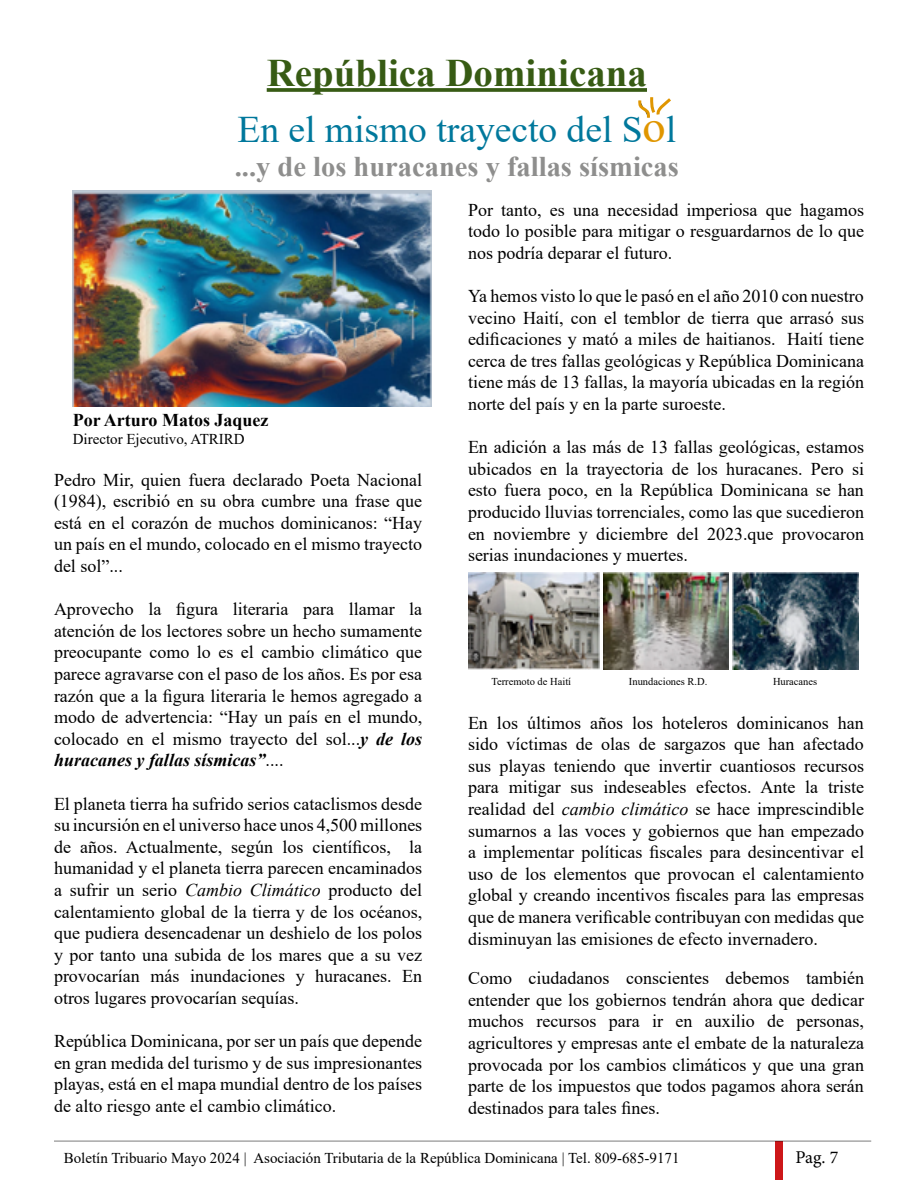
<style>
.page{position:relative;width:918px;height:1188px;background:#fff}
.page>*{position:absolute;margin:0;border:0;box-sizing:border-box;transform-origin:0 0}
.t1{font:700 39px "Times New Roman";color:#375b14}
.t2{font:37.5px "Times New Roman";color:#00789c}
.t3{font:700 28.5px "Times New Roman";color:#8e8e8d}
.t4{font:18px/21.6px "Times New Roman";color:#000;text-align:justify}
.t5{font:700 18px "Times New Roman";color:#000}
.t6{font:18px "Minion Pro";color:#000}
.t7{font:15px "Times New Roman";color:#000}
.t8{font:10.5px "Times New Roman";color:#000}
.s1{font-size:46.5px;color:#e09600}
.s2{font-weight:700;font-style:italic}
.s3{font-style:italic}
</style>
<div class="page">
<div style="left:775px;top:1141px;width:7px;height:39px;background:#cd1719"></div>
<hr style="left:54px;top:1140px;width:817px;height:2px;background:#000">
<svg style="left:267px;top:88px;width:380px;height:4px;background:#446624"></svg>
<svg style="left:638px;top:97px;width:33px;height:21px"></svg>
<img style="left:73px;top:190px;width:358px;height:217px">
<img style="left:468px;top:572px;width:131px;height:98px">
<img style="left:603px;top:572px;width:126px;height:98px">
<img style="left:733px;top:572px;width:125px;height:98px">
<h1 class="t1" style="left:267px;top:45px;width:382px">República Dominicana</h1>
<h2 class="t2" style="left:237px;top:103px;width:440px">En el mismo trayecto del S<span class="s1">o</span>l</h2>
<h3 class="t3" style="left:235px;top:146px;width:446px">...y de los huracanes y fallas sísmicas</h3>
<p class="t5" style="left:73px;top:407px;width:197px">Por Arturo Matos Jaquez</p>
<p class="t7" style="left:73px;top:428px;width:174px">Director Ejecutivo, ATRIRD</p>
<p class="t4" style="left:54px;top:468px;width:370px">Pedro Mir, quien fuera declarado Poeta Nacional (1984), escribió en su obra cumbre una frase que está en el corazón de muchos dominicanos: “Hay un país en el mundo, colocado en el mismo trayecto del sol”...</p>
<p class="t4" style="left:54px;top:598px;width:370px">Aprovecho la figura literaria para llamar la atención de los lectores sobre un hecho sumamente preocupante como lo es el cambio climático que parece agravarse con el paso de los años. Es por esa razón que a la figura literaria le hemos agregado a modo de advertencia: “Hay un país en el mundo, colocado en el mismo trayecto del sol...<span class="s2">y de los huracanes y fallas sísmicas”</span>....</p>
<p class="t4" style="left:54px;top:792px;width:370px">El planeta tierra ha sufrido serios cataclismos desde su incursión en el universo hace unos 4,500 millones de años. Actualmente, según los científicos, la humanidad y el planeta tierra parecen encaminados a sufrir un serio <span class="s3">Cambio Climático</span> producto del calentamiento global de la tierra y de los océanos, que pudiera desencadenar un deshielo de los polos y por tanto una subida de los mares que a su vez provocarían más inundaciones y huracanes. En otros lugares provocarían sequías.</p>
<p class="t4" style="left:54px;top:1030px;width:370px">República Dominicana, por ser un país que depende en gran medida del turismo y de sus impresionantes playas, está en el mapa mundial dentro de los países de alto riesgo ante el cambio climático.</p>
<p class="t4" style="left:468px;top:198px;width:398px">Por tanto, es una necesidad imperiosa que hagamos todo lo posible para mitigar o resguardarnos de lo que nos podría deparar el futuro.</p>
<p class="t4" style="left:468px;top:285px;width:398px">Ya hemos visto lo que le pasó en el año 2010 con nuestro vecino Haití, con el temblor de tierra que arrasó sus edificaciones y mató a miles de haitianos. Haití tiene cerca de tres fallas geológicas y República Dominicana tiene más de 13 fallas, la mayoría ubicadas en la región norte del país y en la parte suroeste.</p>
<p class="t4" style="left:468px;top:436px;width:398px">En adición a las más de 13 fallas geológicas, estamos ubicados en la trayectoria de los huracanes. Pero si esto fuera poco, en la República Dominicana se han producido lluvias torrenciales, como las que sucedieron en noviembre y diciembre del 2023.que provocaron serias inundaciones y muertes.</p>
<p class="t8" style="left:491px;top:674px;width:81px">Terremoto de Haití</p>
<p class="t8" style="left:629px;top:674px;width:80px">Inundaciones R.D.</p>
<p class="t8" style="left:773px;top:674px;width:46px">Huracanes</p>
<p class="t4" style="left:468px;top:711px;width:398px">En los últimos años los hoteleros dominicanos han sido víctimas de olas de sargazos que han afectado sus playas teniendo que invertir cuantiosos recursos para mitigar sus indeseables efectos. Ante la triste realidad del <span class="s3">cambio climático</span> se hace imprescindible sumarnos a las voces y gobiernos que han empezado a implementar políticas fiscales para desincentivar el uso de los elementos que provocan el calentamiento global y creando incentivos fiscales para las empresas que de manera verificable contribuyan con medidas que disminuyan las emisiones de efecto invernadero.</p>
<p class="t4" style="left:468px;top:967px;width:398px">Como ciudadanos conscientes debemos también entender que los gobiernos tendrán ahora que dedicar muchos recursos para ir en auxilio de personas, agricultores y empresas ante el embate de la naturaleza provocada por los cambios climáticos y que una gran parte de los impuestos que todos pagamos ahora serán destinados para tales fines.</p>
<p class="t7" style="left:64px;top:1147px;width:617px">Boletín Tribuario Mayo 2024 | Asociación Tributaria de la República Dominicana | Tel. 809-685-9171</p>
<p class="t6" style="left:796px;top:1145px;width:44px">Pag. 7</p>
</div>
